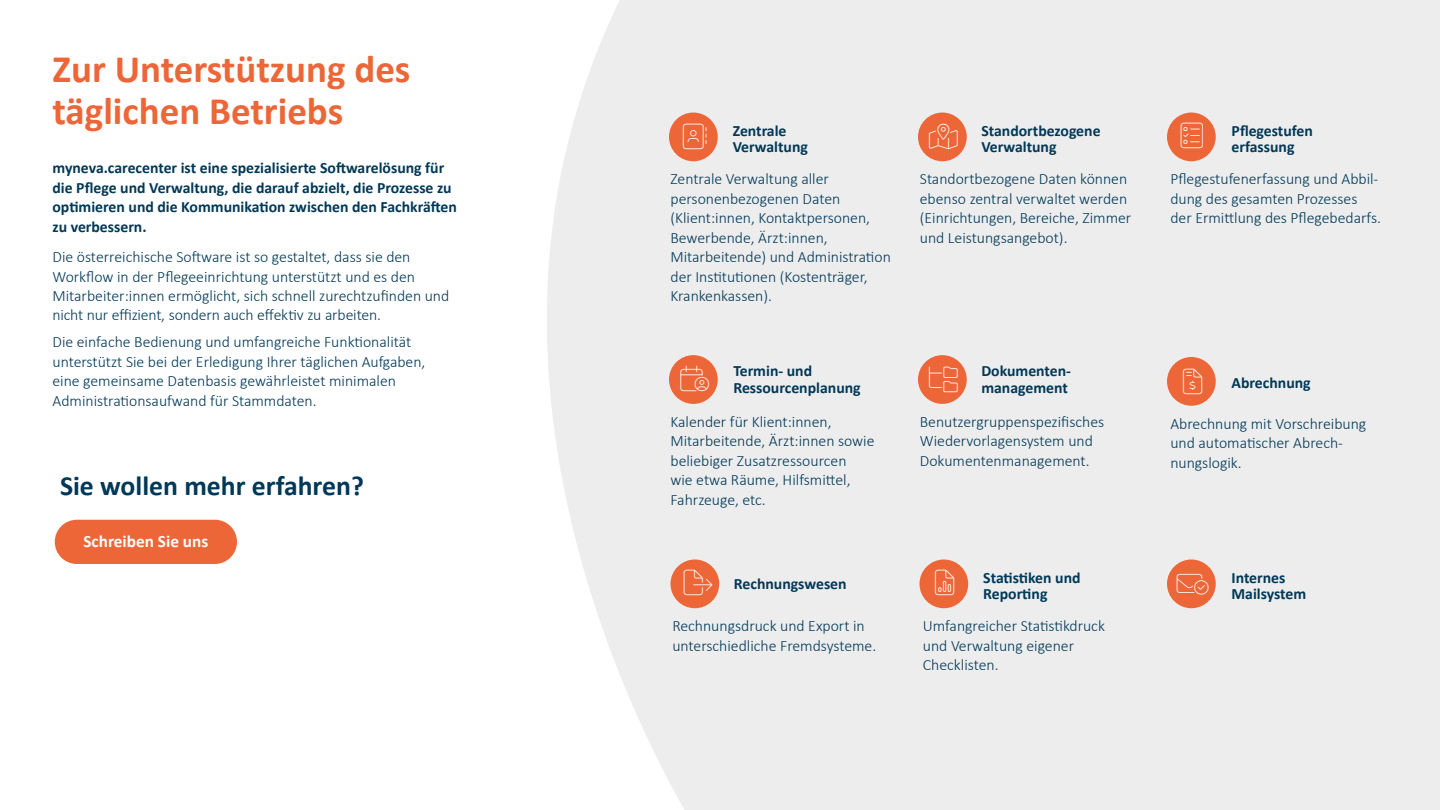
<style>
.page{position:relative;width:1440px;height:810px;background:#fff}
.page>*{position:absolute;margin:0;border:0;box-sizing:border-box;transform-origin:0 0}
.t1{font:700 39px/42px "Calibri";color:#ed6638}
.t2{font:700 27.75px "Calibri";color:#003857}
.t3{font:700 17.25px "Calibri";color:#fff}
.t4{font:300 15.75px/19.5px "Calibri";color:#003857}
.t5{font:700 15.75px/16.5px "Calibri";color:#003857}
.s1{color:#fff}
</style>
<div class="page">
<div style="left:55px;top:520px;width:182px;height:44px;background:#ed6638;border-radius:22px"></div>
<div style="left:547px;top:0;width:893px;height:810px;background:#ededed"></div>
<div style="left:669px;top:113px;width:49px;height:48px;background:#ed6638;border-radius:50%"></div>
<div style="left:669px;top:355px;width:49px;height:49px;background:#ed6638;border-radius:50%"></div>
<div style="left:1167px;top:357px;width:49px;height:49px;background:#ed6638;border-radius:50%"></div>
<div style="left:918px;top:113px;width:49px;height:48px;background:#ed6638;border-radius:50%"></div>
<div style="left:918px;top:355px;width:49px;height:49px;background:#ed6638;border-radius:50%"></div>
<div style="left:670px;top:560px;width:49px;height:48px;background:#ed6638;border-radius:50%"></div>
<div style="left:1167px;top:113px;width:49px;height:48px;background:#ed6638;border-radius:50%"></div>
<div style="left:1167px;top:560px;width:49px;height:48px;background:#ed6638;border-radius:50%"></div>
<div style="left:920px;top:560px;width:48px;height:48px;background:#ed6638;border-radius:50%"></div>
<h1 class="t1" style="left:52px;top:46px;width:360px">Zur Unterstützung des täglichen Betriebs</h1>
<p class="t5" style="left:52px;top:158px;width:406px;line-height:19.5px">myneva.carecenter ist eine spezialisierte Softwarelösung für die Pflege und Verwaltung, die darauf abzielt, die Prozesse zu optimieren und die Kommunikation zwischen den Fachkräften zu verbessern.</p>
<p class="t4" style="left:52px;top:247px;width:398px;line-height:19.3px">Die österreichische Software ist so gestaltet, dass sie den Workflow in der Pflegeeinrichtung unterstützt und es den Mitarbeiter:innen ermöglicht, sich schnell zurechtzufinden und nicht nur effizient, sondern auch effektiv zu arbeiten.</p>
<p class="t4" style="left:52px;top:332px;width:374px">Die einfache Bedienung und umfangreiche Funktionalität unterstützt Sie bei der Erledigung Ihrer täglichen Aufgaben, eine gemeinsame Datenbasis gewährleistet minimalen Administrationsaufwand für Stammdaten.</p>
<h2 class="t2" style="left:60px;top:466px;width:305px">Sie wollen mehr erfahren?</h2>
<p class="t3" style="left:83px;top:529px;width:126px">Schreiben Sie uns</p>
<p class="t5" style="left:733px;top:122px;width:77px">Zentrale<br>Verwaltung</p>
<p class="t5" style="left:981px;top:122px;width:121px">Standortbezogene<br>Verwaltung</p>
<p class="t5" style="left:1232px;top:122px;width:83px">Pflegestufen erfassung</p>
<p class="t4" style="left:670px;top:169px;width:222px">Zentrale Verwaltung aller personenbezogenen Daten (Klient:innen, Kontaktpersonen,<br>Bewerbende, Ärzt:innen,<br>Mitarbeitende) und Administration der Institutionen (Kostenträger,<br>Krankenkassen).</p>
<p class="t4" style="left:920px;top:169px;width:213px">Standortbezogene Daten können ebenso zentral verwaltet werden (Einrichtungen, Bereiche, Zimmer und Leistungsangebot).</p>
<p class="t4" style="left:1170px;top:169px;width:212px">Pflegestufenerfassung und Abbil&shy;dung des gesamten Prozesses der Ermittlung des Pflegebedarfs.</p>
<p class="t5" style="left:733px;top:362px;width:129px">Termin- und<br>Ressourcenplanung</p>
<p class="t5" style="left:981px;top:362px;width:91px">Dokumenten&shy;management</p>
<p class="t5" style="left:1183px;top:374px;width:129px"><span class="s1">❑</span> Abrechnung</p>
<p class="t4" style="left:670px;top:412px;width:206px">Kalender für Klient:innen,<br>Mitarbeitende, Ärzt:innen sowie beliebiger Zusatzressourcen<br>wie etwa Räume, Hilfsmittel,<br>Fahrzeuge, etc.</p>
<p class="t4" style="left:1170px;top:414px;width:197px">Abrechnung mit Vorschreibung und automatischer Abrech&shy;nungslogik.</p>
<p class="t4" style="left:920px;top:412px;width:186px">Benutzergruppenspezifisches<br>Wiedervorlagensystem und<br>Dokumentenmanagement.</p>
<p class="t5" style="left:684px;top:575px;width:164px"><span class="s1">■</span> Rechnungswesen</p>
<p class="t5" style="left:1232px;top:569px;width:76px">Internes<br>Mailsystem</p>
<p class="t5" style="left:983px;top:569px;width:99px">Statistiken und<br>Reporting</p>
<p class="t4" style="left:672px;top:616px;width:205px">Rechnungsdruck und Export in unterschiedliche Fremdsysteme.</p>
<p class="t4" style="left:923px;top:616px;width:184px">Umfangreicher Statistikdruck und Verwaltung eigener<br>Checklisten.</p>
</div>
